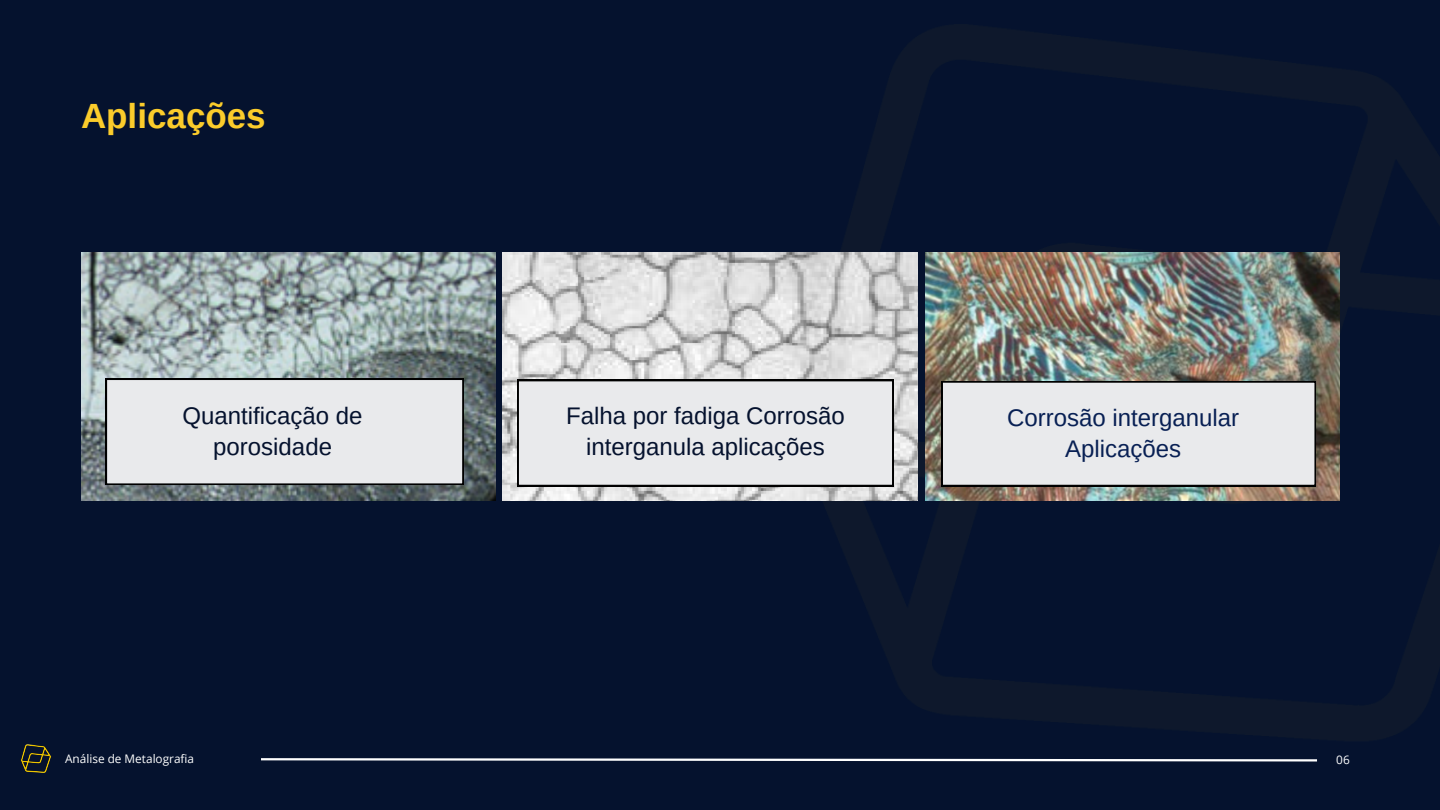
<style>
.page{position:relative;width:1440px;height:810px;background:#05122e}
.page>*{position:absolute;margin:0;border:0;box-sizing:border-box;transform-origin:0 0}
.t1{font:700 35px "Arimo";color:#fbcc2b}
.t2{font:24px/30.8px "Arimo";color:#05122e;text-align:center}
.t3{font:24px/30.8px "Arimo";color:#082054;text-align:center}
.t4{font:11.8px "Open Sans";color:#fff}
</style>
<div class="page">
<svg style="left:261px;top:758px;width:410px;height:3px"></svg>
<img style="left:21px;top:744px;width:30px;height:29px">
<img style="left:925px;top:252px;width:414px;height:249px">
<img style="left:503px;top:252px;width:415px;height:249px">
<img style="left:81px;top:252px;width:414px;height:249px">
<div style="left:106px;top:379px;width:357px;height:106px;background:#e9eaec"></div>
<div style="left:517px;top:380px;width:376px;height:106px;background:#e9eaec"></div>
<div style="left:941px;top:381px;width:375px;height:105px;background:#e9eaec"></div>
<p class="t1" style="left:81px;top:96px;width:186px">Aplicações</p>
<p class="t2" style="left:183px;top:401px;width:181px">Quantificação de porosidade</p>
<h2 class="t3" style="left:1007px;top:403px;width:234px">Corrosão interganular<br>Aplicações</h2>
<h1 class="t2" style="left:566px;top:401px;width:280px">Falha por fadiga Corrosão interganula aplicações</h1>
<p class="t4" style="left:65px;top:750px;width:130px">Análise de Metalografia</p>
<p class="t4" style="left:1336px;top:751px;width:15px">06</p>
</div>
